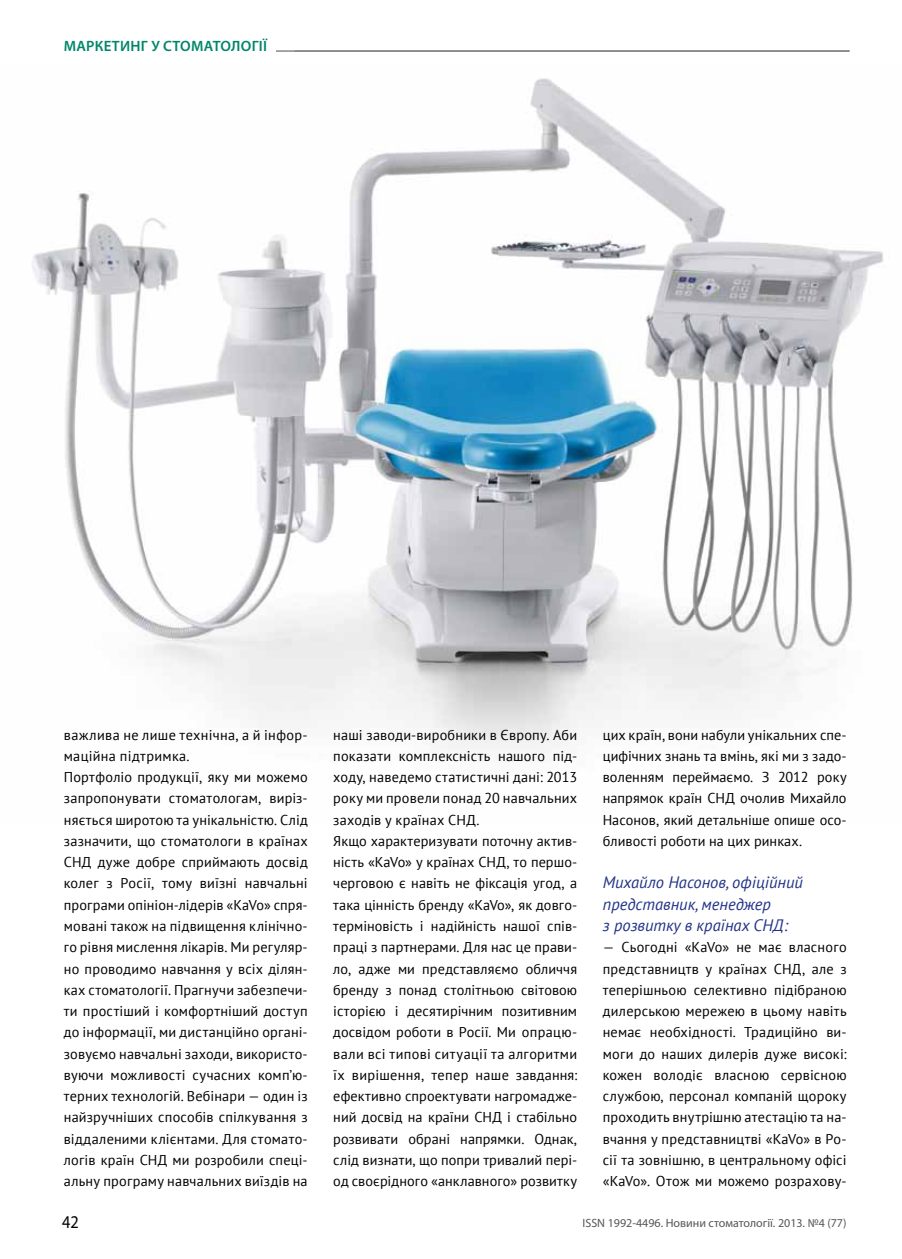
<style>
.page{position:relative;width:902px;height:1259px;background:#fff}
.page>*{position:absolute;margin:0;border:0;box-sizing:border-box;transform-origin:0 0}
.t1{font:18px "Myriad Pro";color:#000;scale:.9 1}
.t2{font:italic 16.5px/21.3px "PT Sans";color:#223387}
.t3{font:600 15px "Myriad Pro";letter-spacing:.02em;color:#008669}
.t4{font:14.25px/21.3px "PT Sans";letter-spacing:.01em;color:#000}
.t5{font:12px "Myriad Pro";color:#565656}
</style>
<div class="page">
<hr style="left:260px;top:50px;width:589px;height:2px;background:#878786">
<div style="left:64px;top:40px;width:212px;height:20px;background:#fff"></div>
<img style="left:32px;top:78px;width:852px;height:671px">
<p class="t3" style="left:64px;top:38px;width:205px">МАРКЕтинг у стоматології</p>
<p class="t4" style="left:64px;top:723px;width:245px">важлива не лише технічна, а й інфор&shy;маційна підтримка.<br>Портфоліо продукції, яку ми можемо запропонувати стоматологам, виріз&shy;няється широтою та унікальністю. Слід зазначити, що стоматологи в країнах СНД дуже добре сприймають досвід колег з Росії, тому виїзні навчальні програми опініон-лідерів «KaVo» спря&shy;мовані також на підвищення клінічно&shy;го рівня мислення лікарів. Ми регуляр&shy;но проводимо навчання у всіх ділян&shy;ках стоматології. Прагнучи забезпечи&shy;ти простіший і комфортніший доступ до інформації, ми дистанційно органі&shy;зовуємо навчальні заходи, використо&shy;вуючи можливості сучасних комп’ю&shy;терних технологій. Вебінари — один із найзручніших способів спілкування з віддаленими клієнтами. Для стомато&shy;логів країн СНД ми розробили спеці&shy;альну програму навчальних виїздів на</p>
<p class="t4" style="left:333px;top:723px;width:245px">наші заводи-виробники в Європу. Аби показати комплексність нашого під&shy;ходу, наведемо статистичні дані: 2013 року ми провели понад 20 навчальних заходів у країнах СНД.<br>Якщо характеризувати поточну актив&shy;ність «KaVo» у країнах СНД, то першо&shy;черговою є навіть не фіксація угод, а така цінність бренду «KaVo», як довго&shy;терміновість і надійність нашої спів&shy;праці з партнерами. Для нас це прави&shy;ло, адже ми представляємо обличчя бренду з понад столітньою світовою історією і десятирічним позитивним досвідом роботи в Росії. Ми опрацю&shy;вали всі типові ситуації та алгоритми їх вирішення, тепер наше завдання: ефективно спроектувати нагромадже&shy;ний досвід на країни СНД і стабільно розвивати обрані напрямки. Однак, слід визнати, що попри тривалий пері&shy;од своєрідного «анклавного» розвитку</p>
<p class="t4" style="left:602px;top:723px;width:245px;text-align:justify">цих країн, вони набули унікальних спе&shy;цифічних знань та вмінь, які ми з задо&shy;воленням переймаємо. З 2012 року напрямок країн СНД очолив Михайло Насонов, який детальніше опише осо&shy;бливості роботи на цих ринках.</p>
<p class="t2" style="left:602px;top:871px;width:202px">Михайло Насонов, офіційний представник, менеджер<br>з розвитку в країнах СНД:</p>
<p class="t4" style="left:602px;top:936px;width:245px;text-align:justify">— Сьогодні «KaVo» не має власного представництв у країнах СНД, але з теперішньою селективно підібраною дилерською мережею в цьому навіть немає необхідності. Традиційно ви&shy;моги до наших дилерів дуже високі: кожен володіє власною сервісною службою, персонал компаній щороку проходить внутрішню атестацію та на&shy;вчання у представництві «KaVo» в Ро&shy;сії та зовнішню, в центральному офісі «KaVo». Отож ми можемо розрахову-</p>
<p class="t1" style="left:62px;top:1211px;width:20px">42</p>
<p class="t5" style="left:582px;top:1215px;width:265px">ISSN 1992-4496. Новини стоматології. 2013. №4 (77)</p>
</div>
